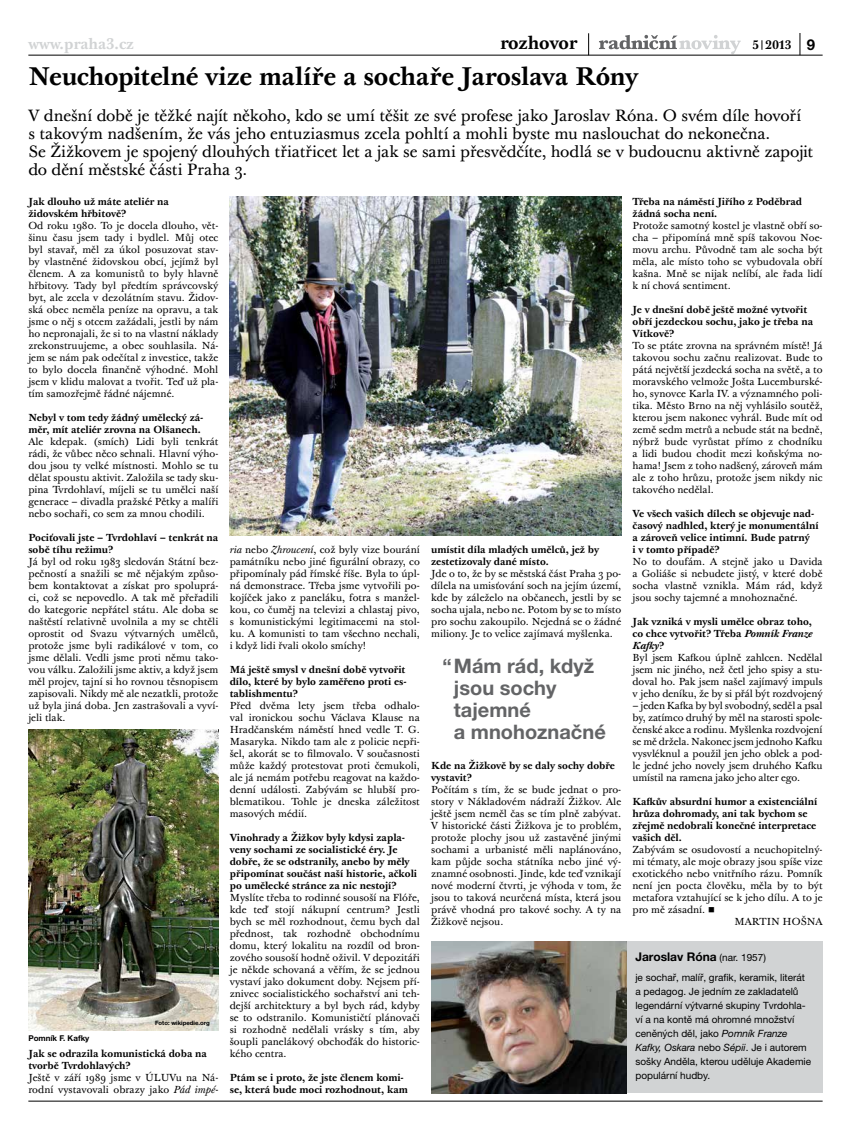
<style>
.page{position:relative;width:851px;height:1134px;background:#fff}
.page>*{position:absolute;margin:0;border:0;box-sizing:border-box;transform-origin:0 0}
.t1{font:700 25px "Baskerville Ten Pro";letter-spacing:-.005em;color:#000}
.t2{font:700 20px/22px "Helvetica Neue CE";color:#636466}
.t3{font:700 18px "Baskerville Ten Pro";color:#000}
.t4{font:16px/18px "Baskerville Ten Pro";letter-spacing:-.01em;color:#000}
.t5{font:700 15px "Baskerville Ten Pro";color:#d1d3d4}
.t6{font:700 12px "Helvetica Neue CE";color:#000}
.t7{font:700 12px "Baskerville Ten Pro";color:#000}
.t8{font:10px/12px "Baskerville Ten Pro";color:#000;text-align:justify}
.t9{font:700 10px/12px "Baskerville Ten Pro";color:#000}
.t10{font:10px/14px "Helvetica Neue CE";color:#000}
.t11{font:700 8px "Helvetica Neue CE";color:#000}
.t12{font:700 6px "Helvetica Neue CE";color:#000}
.s1{font-family:"Helvetica Neue CE";font-size:15px}
.s2{font-weight:700}
.s3{font-weight:700;font-style:italic}
.s4{font-weight:400;font-size:10px}
.s5{font-style:italic}
</style>
<div class="page">
<svg style="left:799px;top:33px;width:1px;height:22px"></svg>
<svg style="left:599px;top:35px;width:141px;height:19px"></svg>
<hr style="left:28px;top:55px;width:794px;height:1px;background:#000">
<svg style="left:588px;top:33px;width:1px;height:22px"></svg>
<div style="left:626px;top:941px;width:196px;height:152px;background:#d1d3d4"></div>
<img style="left:431px;top:941px;width:195px;height:152px">
<img style="left:28px;top:729px;width:190px;height:301px">
<img style="left:230px;top:197px;width:391px;height:339px">
<hr style="left:28px;top:1101px;width:794px;height:1px;background:#000">
<h3 class="t5" style="left:28px;top:35px;width:107px">www.praha3.cz</h3>
<h3 class="t3" style="left:500px;top:32px;width:78px">rozhovor</h3>
<p class="t7" style="left:752px;top:38px;width:64px">5 2013 <span class="s1">9</span></p>
<h1 class="t1" style="left:28px;top:61px;width:611px">Neuchopitelné vize malíře a sochaře Jaroslava Róny</h1>
<p class="t4" style="left:28px;top:107px;width:786px">V dnešní době je těžké najít někoho, kdo se umí těšit ze své profese jako Jaroslav Róna. O svém díle hovoří<br>s takovým nadšením, že vás jeho entuziasmus zcela pohltí a mohli byste mu naslouchat do nekonečna.<br>Se Žižkovem je spojený dlouhých třiatřicet let a jak se sami přesvědčíte, hodlá se v budoucnu aktivně zapojit do dění městské části Praha 3.</p>
<p class="t9" style="left:28px;top:196px;width:142px">Jak dlouho už máte ateliér na židovském hřbitově?</p>
<p class="t8" style="left:28px;top:220px;width:191px">Od roku 1980. To je docela dlouho, vět&shy;šinu času jsem tady i bydlel. Můj otec byl stavař, měl za úkol posuzovat stav&shy;by vlastněné židovskou obcí, jejímž byl členem. A za komunistů to byly hlavně hřbitovy. Tady byl předtím správcovský byt, ale zcela v dezolátním stavu. Židov&shy;ská obec neměla peníze na opravu, a tak jsme o něj s otcem zažádali, jestli by nám ho nepronajali, že si to na vlastní náklady zrekonstruujeme, a obec souhlasila. Ná&shy;jem se nám pak odečítal z investice, takže to bylo docela finančně výhodné. Mohl jsem v klidu malovat a tvořit. Teď už pla&shy;tím samozřejmě řádné nájemné.</p>
<p class="t9" style="left:28px;top:412px;width:176px">Nebyl v tom tedy žádný umělecký zá&shy;měr, mít ateliér zrovna na Olšanech.</p>
<p class="t8" style="left:28px;top:436px;width:191px">Ale kdepak. (smích) Lidi byli tenkrát rádi, že vůbec něco sehnali. Hlavní výho&shy;dou jsou ty velké místnosti. Mohlo se tu dělat spoustu aktivit. Založila se tady sku&shy;pina Tvrdohlaví, míjeli se tu umělci naší generace – divadla pražské Pětky a malíři nebo sochaři, co sem za mnou chodili.</p>
<p class="t9" style="left:28px;top:532px;width:191px">Pociťovali jste – Tvrdohlaví – tenkrát na sobě tíhu režimu?</p>
<p class="t8" style="left:28px;top:556px;width:191px">Já byl od roku 1983 sledován Státní bez&shy;pečností a snažili se mě nějakým způso&shy;bem kontaktovat a získat pro spoluprá&shy;ci, což se nepovedlo. A tak mě přeřadili do kategorie nepřátel státu. Ale doba se naštěstí relativně uvolnila a my se chtěli oprostit od Svazu výtvarných umělců, protože jsme byli radikálové v tom, co jsme dělali. Vedli jsme proti němu tako&shy;vou válku. Založili jsme aktiv, a když jsem měl projev, tajní si ho rovnou těsnopisem zapisovali. Nikdy mě ale nezatkli, protože už byla jiná doba. Jen zastrašovali a vyví&shy;jeli tlak.</p>
<p class="t9" style="left:632px;top:196px;width:171px">Třeba na náměstí Jiřího z Poděbrad žádná socha není.</p>
<p class="t8" style="left:632px;top:220px;width:191px">Protože samotný kostel je vlastně obří so&shy;cha – připomíná mně spíš takovou Noe&shy;movu archu. Původně tam ale socha být měla, ale místo toho se vybudovala obří kašna. Mně se nijak nelíbí, ale řada lidí k ní chová sentiment.</p>
<p class="t9" style="left:632px;top:304px;width:182px">Je v dnešní době ještě možné vytvořit obří jezdeckou sochu, jako je třeba na<br>Vítkově?</p>
<p class="t8" style="left:632px;top:340px;width:191px">To se ptáte zrovna na správném místě! Já takovou sochu začnu realizovat. Bude to pátá největší jezdecká socha na světě, a to moravského velmože Jošta Lucemburské&shy;ho, synovce Karla IV. a významného poli&shy;tika. Město Brno na něj vyhlásilo soutěž, kterou jsem nakonec vyhrál. Bude mít od země sedm metrů a nebude stát na bedně, nýbrž bude vyrůstat přímo z chodníku a lidi budou chodit mezi koňskýma no&shy;hama! Jsem z toho nadšený, zároveň mám ale z toho hrůzu, protože jsem nikdy nic takového nedělal.</p>
<p class="t9" style="left:632px;top:508px;width:187px">Ve všech vašich dílech se objevuje nad&shy;časový nadhled, který je monumentální a zároveň velice intimní. Bude patrný<br>i v tomto případě?</p>
<p class="t8" style="left:632px;top:556px;width:191px">No to doufám. A stejně jako u Davida a Goliáše si nebudete jistý, v které době socha vlastně vznikla. Mám rád, když jsou sochy tajemné a mnohoznačné.</p>
<p class="t8" style="left:632px;top:616px;width:191px;text-align:left"><span class="s2">Jak vzniká v mysli umělce obraz toho, co chce vytvořit? Třeba</span> <span class="s3">Pomník Franze Kafky</span><span class="s2">?<br></span>Byl jsem Kafkou úplně zahlcen. Nedělal jsem nic jiného, než četl jeho spisy a stu&shy;doval ho. Pak jsem našel zajímavý impuls v jeho deníku, že by si přál být rozdvojený</p>
<p class="t8" style="left:632px;top:700px;width:191px">– jeden Kafka by byl svobodný, seděl a psal by, zatímco druhý by měl na starosti spole&shy;čenské akce a rodinu. Myšlenka rozdvojení se mě držela. Nakonec jsem jednoho Kafku vysvléknul a použil jen jeho oblek a pod&shy;le jedné jeho novely jsem druhého Kafku umístil na ramena jako jeho alter ego.</p>
<p class="t9" style="left:632px;top:796px;width:186px">Kafkův absurdní humor a existenciální hrůza dohromady, ani tak bychom se zřejmě nedobrali konečné interpretace vašich děl.</p>
<p class="t8" style="left:632px;top:844px;width:191px">Zabývám se osudovostí a neuchopitelný-</p>
<p class="t8" style="left:632px;top:856px;width:191px">mi tématy, ale moje obrazy jsou spíše vize</p>
<p class="t8" style="left:632px;top:868px;width:191px">exotického nebo vnitřního rázu. Pomník</p>
<p class="t8" style="left:632px;top:880px;width:191px">není jen pocta člověku, měla by to být</p>
<p class="t8" style="left:632px;top:892px;width:191px">metafora vztahující se k jeho dílu. A to je</p>
<p class="t8" style="left:632px;top:904px;width:84px">pro mě zásadní. ■</p>
<p class="t8" style="left:734px;top:916px;width:90px">MARTIN HOŠNA</p>
<p class="t6" style="left:635px;top:949px;width:132px">Jaroslav Róna <span class="s4">(nar. 1957)</span></p>
<p class="t10" style="left:635px;top:971px;width:177px">je sochař, malíř, grafik, keramik, literát a pedagog. Je jedním ze zakladatelů legendární výtvarné skupiny Tvrdohla&shy;ví a na kontě má ohromné množství ceněných děl, jako <span class="s5">Pomník Franze Kafky, Oskara</span> nebo <span class="s5">Sépii</span>. Je i autorem sošky Anděla, kterou uděluje Akademie populární hudby.</p>
<p class="t8" style="left:230px;top:544px;width:191px"><span class="s5">ria</span> nebo <span class="s5">Zhroucení</span>, což byly vize bourání památníku nebo jiné figurální obrazy, co připomínaly pád římské říše. Byla to úpl&shy;ná demonstrace. Třeba jsme vytvořili po&shy;kojíček jako z paneláku, fotra s manžel&shy;kou, co čuměj na televizi a chlastaj pivo, s komunistickými legitimacemi na stol&shy;ku. A komunisti to tam všechno nechali, i když lidi řvali okolo smíchy!</p>
<p class="t9" style="left:230px;top:664px;width:178px;text-align:justify">Má ještě smysl v dnešní době vytvořit dílo, které by bylo zaměřeno proti es&shy;tablishmentu?</p>
<p class="t8" style="left:230px;top:700px;width:191px">Před dvěma lety jsem třeba odhalo&shy;val ironickou sochu Václava Klause na Hradčanském náměstí hned vedle T. G.<br>Masaryka. Nikdo tam ale z policie nepři&shy;šel, akorát se to filmovalo. V současnosti může každý protestovat proti čemukoli, ale já nemám potřebu reagovat na každo&shy;denní události. Zabývám se hlubší pro&shy;blematikou. Tohle je dneska záležitost masových médií.</p>
<p class="t9" style="left:230px;top:832px;width:189px">Vinohrady a Žižkov byly kdysi zapla&shy;veny sochami ze socialistické éry. Je dobře, že se odstranily, anebo by měly připomínat součást naší historie, ačkoli po umělecké stránce za nic nestojí?</p>
<p class="t8" style="left:230px;top:892px;width:191px">Myslíte třeba to rodinné sousoší na Flóře, kde teď stojí nákupní centrum? Jestli bych se měl rozhodnout, čemu bych dal přednost, tak rozhodně obchodnímu domu, který lokalitu na rozdíl od bron&shy;zového sousoší hodně oživil. V depozitáři je někde schovaná a věřím, že se jednou vystaví jako dokument doby. Nejsem pří&shy;znivec socialistického sochařství ani teh&shy;dejší architektury a byl bych rád, kdyby se to odstranilo. Komunističtí plánovači si rozhodně nedělali vrásky s tím, aby šoupli panelákový obchoďák do historic&shy;kého centra.</p>
<p class="t9" style="left:230px;top:1072px;width:179px">Ptám se i proto, že jste členem komi&shy;se, která bude moci rozhodnout, kam</p>
<p class="t9" style="left:431px;top:544px;width:170px">umístit díla mladých umělců, jež by zestetizovaly dané místo.</p>
<p class="t8" style="left:431px;top:568px;width:191px">Jde o to, že by se městská část Praha 3 po&shy;dílela na umisťování soch na jejím území, kde by záleželo na občanech, jestli by se socha ujala, nebo ne. Potom by se to místo pro sochu zakoupilo. Nejedná se o žádné miliony. Je to velice zajímavá myšlenka.</p>
<h2 class="t2" style="left:454px;top:657px;width:153px;text-indent:-11px">“Mám rád, když jsou sochy tajemné<br>a mnohoznačné</h2>
<p class="t9" style="left:431px;top:760px;width:185px">Kde na Žižkově by se daly sochy dobře vystavit?</p>
<p class="t8" style="left:431px;top:784px;width:191px">Počítám s tím, že se bude jednat o pro&shy;story v Nákladovém nádraží Žižkov. Ale ještě jsem neměl čas se tím plně zabývat.<br>V historické části Žižkova je to problém, protože plochy jsou už zastavěné jinými sochami a urbanisté měli naplánováno, kam půjde socha státníka nebo jiné vý&shy;znamné osobnosti. Jinde, kde teď vznikají nové moderní čtvrti, je výhoda v tom, že jsou to taková neurčená místa, která jsou právě vhodná pro takové sochy. A ty na Žižkově nejsou.</p>
<p class="t12" style="left:155px;top:1019px;width:56px">Foto: wikipedie.org</p>
<p class="t11" style="left:28px;top:1033px;width:63px">Pomník F. Kafky</p>
<p class="t9" style="left:28px;top:1048px;width:180px">Jak se odrazila komunistická doba na tvorbě Tvrdohlavých?</p>
<p class="t8" style="left:28px;top:1072px;width:191px">Ještě v září 1989 jsme v ÚLUVu na Ná&shy;rodní vystavovali obrazy jako <span class="s5">Pád impé-</span></p>
</div>
